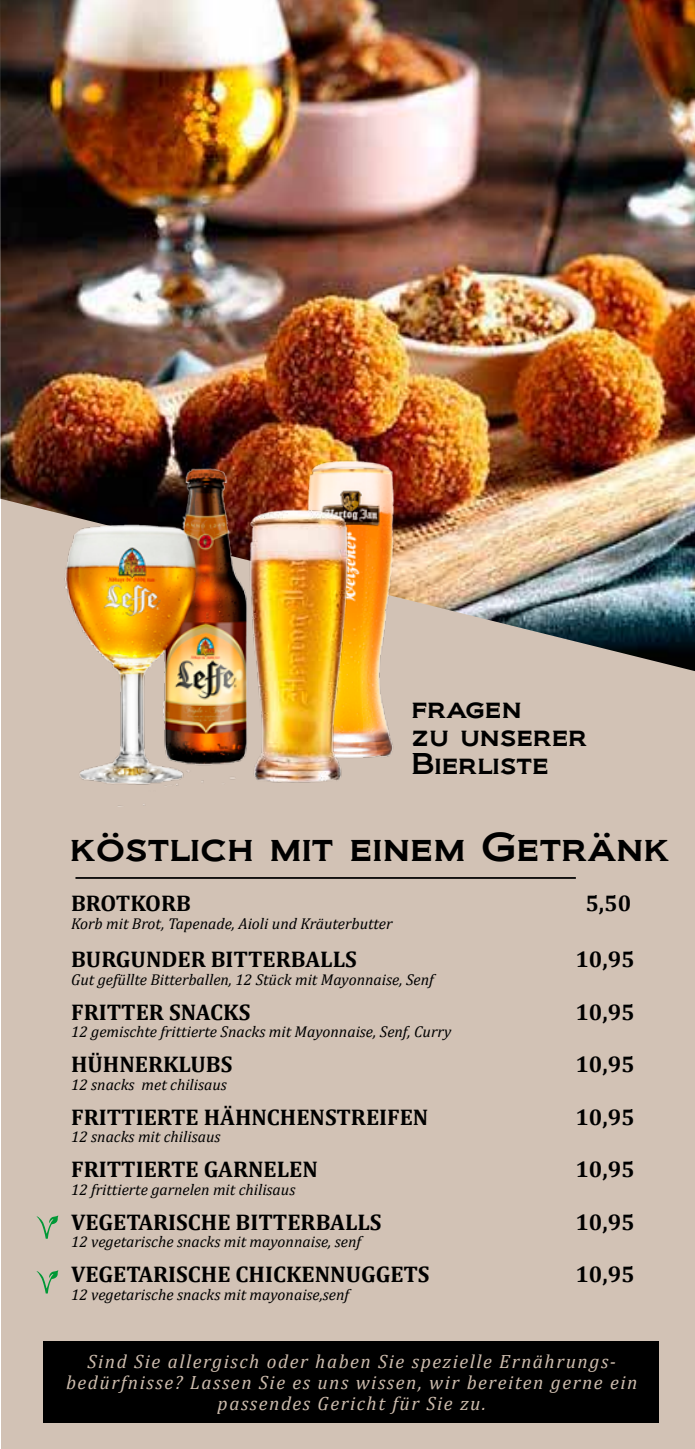
<style>
.page{position:relative;width:695px;height:1449px;background:#fff}
.page>*{position:absolute;margin:0;border:0;box-sizing:border-box;transform-origin:0 0}
.t1{font:38.5px "Biondi";color:#000}
.t2{font:28px/28px "Biondi";color:#000}
.t3{font:700 22.75px "Cambria";color:#000}
.t4{font:italic 19.25px/21px "Cambria";letter-spacing:.08em;color:#cdbcad;text-align:center}
.t5{font:italic 15.75px "Cambria";color:#000}
</style>
<div class="page">
<div style="left:1px;top:24px;width:693px;height:1425px;background:#d2c2b5"></div>
<hr style="left:75px;top:877px;width:500px;height:2px;background:#000">
<img style="left:0;top:0;width:694px;height:671px">
<div style="left:43px;top:1341px;width:616px;height:81px;background:#000"></div>
<img style="left:38px;top:464px;width:218px;height:342px">
<img style="left:283px;top:449px;width:178px;height:222px">
<img style="left:219px;top:491px;width:185px;height:312px">
<svg style="left:36px;top:1270px;width:22px;height:23px"></svg>
<svg style="left:36px;top:1215px;width:22px;height:23px"></svg>
<h2 class="t2" style="left:411px;top:693px;width:177px">fragen<br>zu unserer<br>Bierliste</h2>
<h1 class="t1" style="left:70px;top:823px;width:601px">köstlich mit einem Getränk</h1>
<h3 class="t3" style="left:71px;top:887px;width:121px">BROTKORB</h3>
<h3 class="t3" style="left:585px;top:887px;width:47px">5,50</h3>
<p class="t5" style="left:71px;top:912px;width:323px">Korb mit Brot, Tapenade, Aioli und Kräuterbutter</p>
<h3 class="t3" style="left:71px;top:943px;width:287px">BURGUNDER BITTERBALLS</h3>
<h3 class="t3" style="left:575px;top:943px;width:61px">10,95</h3>
<p class="t5" style="left:71px;top:968px;width:364px">Gut gefüllte Bitterballen, 12 Stück mit Mayonnaise, Senf</p>
<h3 class="t3" style="left:71px;top:995px;width:181px">FRITTER SNACKS</h3>
<h3 class="t3" style="left:575px;top:995px;width:61px">10,95</h3>
<p class="t5" style="left:71px;top:1020px;width:381px">12 gemischte frittierte Snacks mit Mayonnaise, Senf, Curry</p>
<h3 class="t3" style="left:71px;top:1048px;width:163px">HÜHNERKLUBS</h3>
<h3 class="t3" style="left:575px;top:1048px;width:61px">10,95</h3>
<p class="t5" style="left:71px;top:1073px;width:157px">12 snacks met chilisaus</p>
<h3 class="t3" style="left:71px;top:1100px;width:358px">FRITTIERTE HÄHNCHENSTREIFEN</h3>
<h3 class="t3" style="left:575px;top:1100px;width:61px">10,95</h3>
<p class="t5" style="left:71px;top:1125px;width:151px">12 snacks mit chilisaus</p>
<h3 class="t3" style="left:71px;top:1153px;width:248px">FRITTIERTE GARNELEN</h3>
<h3 class="t3" style="left:575px;top:1153px;width:61px">10,95</h3>
<p class="t5" style="left:71px;top:1178px;width:226px">12 frittierte garnelen mit chilisaus</p>
<h3 class="t3" style="left:71px;top:1205px;width:312px">VEGETARISCHE BITTERBALLS</h3>
<h3 class="t3" style="left:575px;top:1205px;width:61px">10,95</h3>
<p class="t5" style="left:71px;top:1230px;width:291px">12 vegetarische snacks mit mayonnaise, senf</p>
<h3 class="t3" style="left:71px;top:1258px;width:360px">VEGETARISCHE CHICKENNUGGETS</h3>
<h3 class="t3" style="left:575px;top:1258px;width:61px">10,95</h3>
<p class="t5" style="left:71px;top:1283px;width:279px">12 vegetarische snacks mit mayonaise,senf</p>
<p class="t4" style="left:66px;top:1349px;width:573px">Sind Sie allergisch oder haben Sie spezielle Ernährungs&shy;bedürfnisse? Lassen Sie es uns wissen, wir bereiten gerne ein passendes Gericht für Sie zu.</p>
</div>
